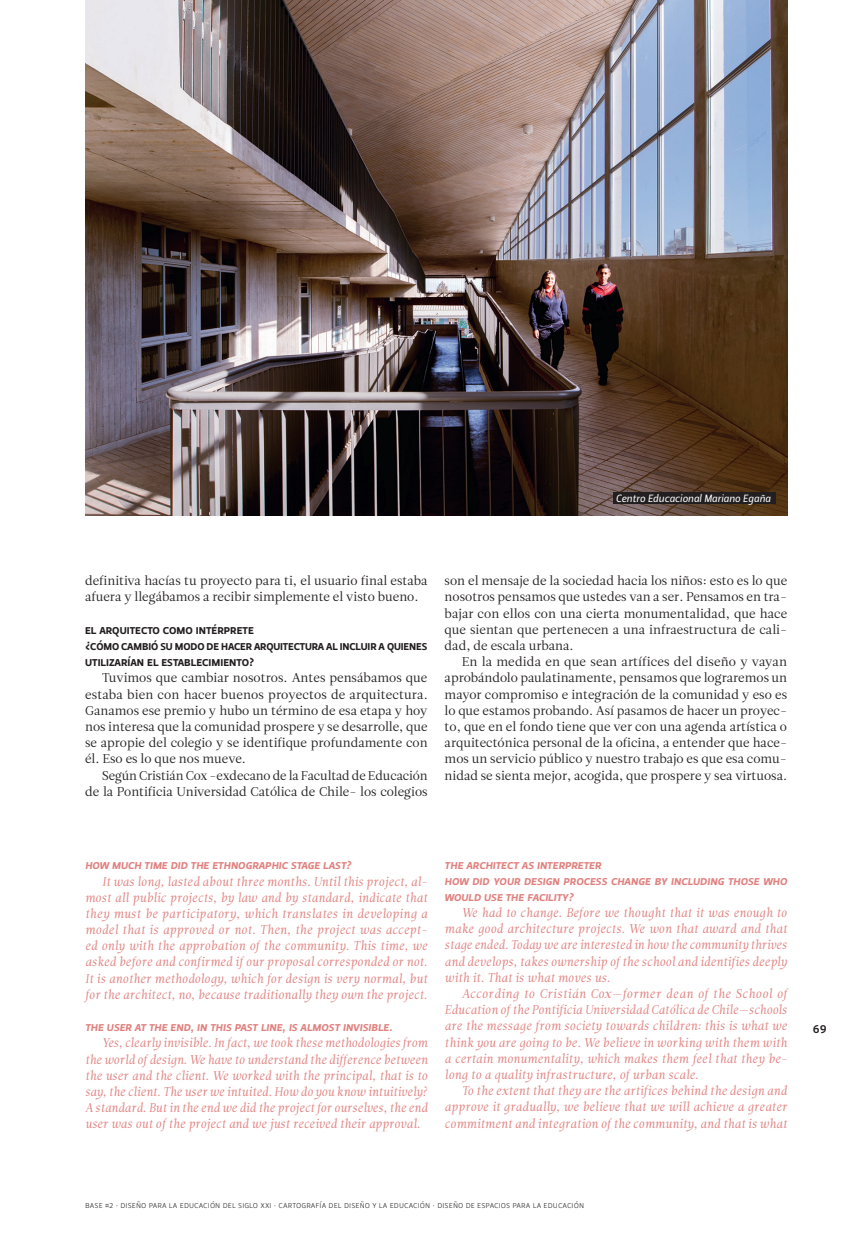
<style>
.page{position:relative;width:851px;height:1246px;background:#fff}
.page>*{position:absolute;margin:0;border:0;box-sizing:border-box;transform-origin:0 0}
.t1{font:12.75px/16.2px "Leitura Italic 1";letter-spacing:-.03em;color:#e08280}
.t2{font:12.75px/16.2px "Leitura Roman 1";color:#231f20;text-align:justify}
.t3{font:12.75px/15.8px "Leitura Sans Italic 3";color:#e08280}
.t4{font:12.75px/16.2px "Leitura Sans Grot 3";color:#231f20}
.t5{font:12px "Leitura Sans Grot 3";color:#231f20}
.t6{font:10.5px "Leitura Sans Italic 2";color:#fff}
.t7{font:9px "Leitura Sans Grot 1";letter-spacing:.01em;color:#231f20}
</style>
<div class="page">
<img style="left:85px;top:0;width:702px;height:516px">
<div style="left:612px;top:493px;width:163px;height:11px;background:#231f20"></div>
<p class="t6" style="left:615px;top:492px;width:156px">Centro Educacional Mariano Egaña</p>
<p class="t2" style="left:85px;top:573px;width:344px">definitiva hacías tu proyecto para ti, el usuario final estaba afuera y llegábamos a recibir simplemente el visto bueno.</p>
<p class="t4" style="left:85px;top:621px;width:344px">el arquitecto como intérprete<br>¿cómo cambió su modo de hacer arquitectura al incluir a quienes utilizarían el establecimiento?</p>
<p class="t2" style="left:85px;top:670px;width:344px;text-indent:17px">Tuvimos que cambiar nosotros. Antes pensábamos que estaba bien con hacer buenos proyectos de arquitectura.<br>Ganamos ese premio y hubo un término de esa etapa y hoy nos interesa que la comunidad prospere y se desarrolle, que se apropie del colegio y se identifique profundamente con él. Eso es lo que nos mueve.</p>
<p class="t2" style="left:85px;top:767px;width:344px;text-align:right">Según Cristián Cox -exdecano de la Facultad de Educación de la Pontificia Universidad Católica de Chile- los colegios</p>
<p class="t2" style="left:444px;top:573px;width:344px">son el mensaje de la sociedad hacia los niños: esto es lo que nosotros pensamos que ustedes van a ser. Pensamos en tra&shy;bajar con ellos con una cierta monumentalidad, que hace que sientan que pertenecen a una infraestructura de cali&shy;dad, de escala urbana.</p>
<p class="t2" style="left:444px;top:654px;width:344px;text-indent:17px">En la medida en que sean artífices del diseño y vayan aprobándolo paulatinamente, pensamos que lograremos un mayor compromiso e integración de la comunidad y eso es lo que estamos probando. Así pasamos de hacer un proyec&shy;to, que en el fondo tiene que ver con una agenda artística o arquitectónica personal de la oficina, a entender que hace&shy;mos un servicio público y nuestro trabajo es que esa comu&shy;nidad se sienta mejor, acogida, que prospere y sea virtuosa.</p>
<p class="t3" style="left:85px;top:857px;width:268px">how much time did the ethnographic stage last?</p>
<p class="t1" style="left:85px;top:873px;width:344px;text-align:justify;text-indent:17px">It was long, lasted about three months. Until this project, al&shy;most all public projects, by law and by standard, indicate that they must be participatory, which translates in developing a model that is approved or not. Then, the project was accept&shy;ed only with the approbation of the community. This time, we asked before and confirmed if our proposal corresponded or not.<br>It is another methodology, which for design is very normal, but for the architect, no, because traditionally they own the project.</p>
<p class="t3" style="left:85px;top:1019px;width:309px">the user at the end, in this past line, is almost invisible.</p>
<p class="t1" style="left:85px;top:1035px;width:345px;text-indent:17px">Yes, clearly invisible. In fact, we took these methodologies from the world ofdesign. We have to understand the difference between the user and the client. We worked with the principal, that is to say, the client. The user we intuited. How do you know intuitively?<br>A standard. But in the end we did the project for ourselves, the end user was out of the project and we just received their approval.</p>
<p class="t3" style="left:444px;top:857px;width:344px">the architect as interpreter<br>how did your design process change by including those who would use the facility?</p>
<p class="t1" style="left:444px;top:905px;width:345px;text-indent:17px">We had to change. Before we thought that it was enough to make good architecture projects. We won that award and that stage ended. Today we are interested in how the community thrives and develops, takes ownership of the school and identifies deeply with it. That is what moves us.</p>
<p class="t1" style="left:444px;top:986px;width:346px;text-indent:17px">According to Cristián Cox—former dean of the School of Education of the Pontificia Universidad Católica de Chile—schools are the message from society towards children: this is what we think you are going to be. We believe in working with them with a certain monumentality, which makes them feel that they be&shy;long to a quality infrastructure, of urban scale.</p>
<p class="t1" style="left:444px;top:1083px;width:344px;text-align:justify;text-indent:17px">To the extent that they are the artifices behind the design and approve it gradually, we believe that we will achieve a greater commitment and integration of the community, and that is what</p>
<p class="t5" style="left:812px;top:1022px;width:15px">69</p>
<p class="t7" style="left:85px;top:1200px;width:500px">base #2 · diseño para la educación del siglo xxi · cartografía del diseño y la educación · diseño de espacios para la educación</p>
</div>
